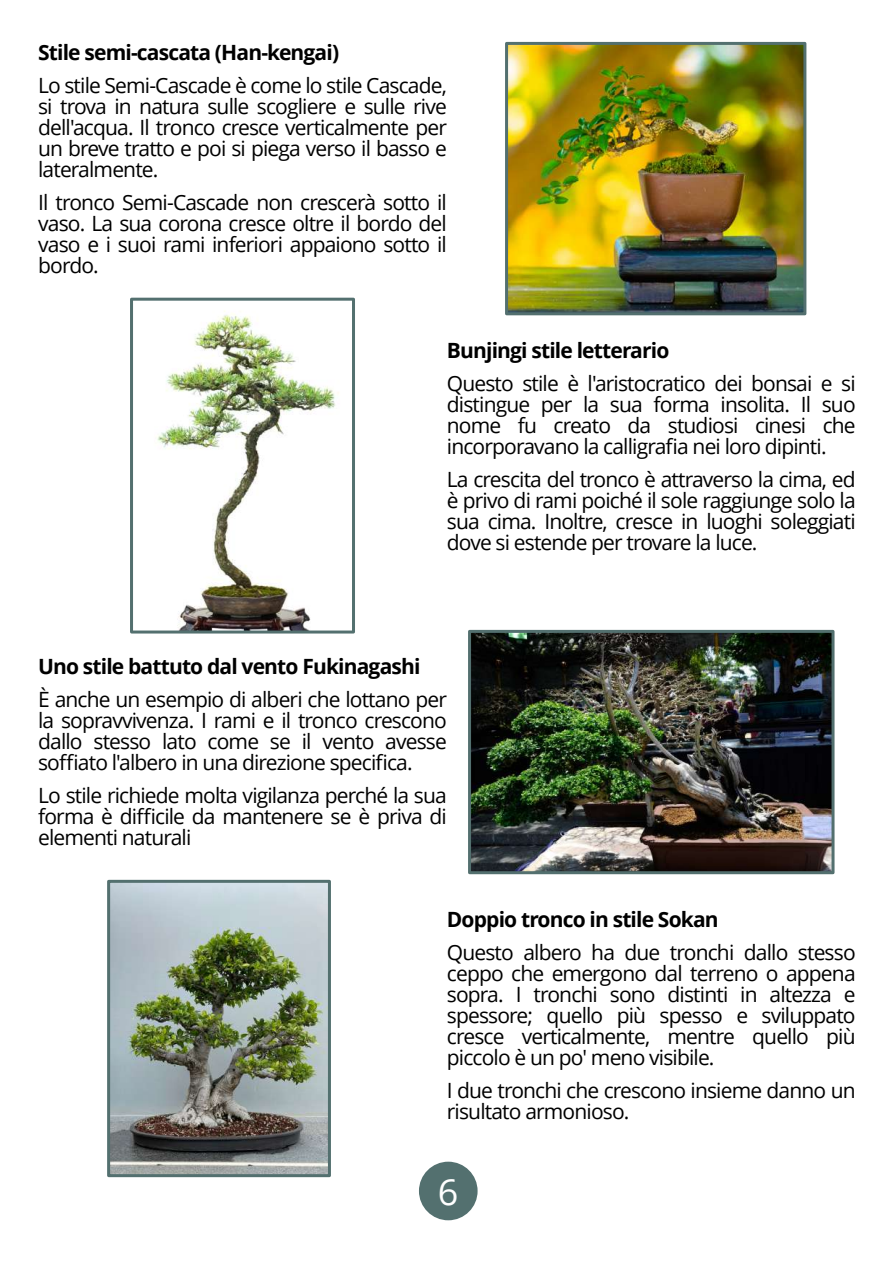
<style>
.page{position:relative;width:894px;height:1264px;background:#fff}
.page>*{position:absolute;margin:0;border:0;box-sizing:border-box;transform-origin:0 0}
.t1{font:36px "Open Sans";color:#fff}
.t2{font:21px/21px "Open Sans";letter-spacing:-.04em;color:#000;text-align:justify}
.t3{font:700 21px "Open Sans";letter-spacing:-.04em;color:#000}
</style>
<div class="page">
<img style="left:472px;top:634px;width:358px;height:236px">
<div style="left:468px;top:630px;width:366px;height:244px;border:3px solid #53706f"></div>
<img style="left:157px;top:311px;width:182px;height:318px">
<div style="left:419px;top:1161px;width:58px;height:59px;background:#53706f;border-radius:50%"></div>
<img style="left:509px;top:46px;width:293px;height:265px">
<div style="left:505px;top:42px;width:301px;height:273px;border:3px solid #53706f"></div>
<div style="left:130px;top:297px;width:225px;height:336px;border:3px solid #53706f"></div>
<img style="left:111px;top:883px;width:216px;height:289px">
<div style="left:107px;top:879px;width:224px;height:297px;border:3px solid #53706f"></div>
<p class="t3" style="left:38px;top:44px;width:302px">Stile semi-cascata (Han-kengai)</p>
<p class="t2" style="left:38px;top:77px;width:410px">Lo stile Semi-Cascade è come lo stile Cascade, si trova in natura sulle scogliere e sulle rive dell'acqua. Il tronco cresce verticalmente per un breve tratto e poi si piega verso il basso e lateralmente.</p>
<p class="t2" style="left:38px;top:194px;width:410px">Il tronco Semi-Cascade non crescerà sotto il vaso. La sua corona cresce oltre il bordo del vaso e i suoi rami inferiori appaiono sotto il bordo.</p>
<p class="t3" style="left:446px;top:342px;width:224px">Bunjingi stile letterario</p>
<p class="t2" style="left:446px;top:375px;width:410px">Questo stile è l'aristocratico dei bonsai e si distingue per la sua forma insolita. Il suo nome fu creato da studiosi cinesi che incorporavano la calligrafia nei loro dipinti.</p>
<p class="t2" style="left:446px;top:471px;width:410px">La crescita del tronco è attraverso la cima, ed è privo di rami poiché il sole raggiunge solo la sua cima. Inoltre, cresce in luoghi soleggiati dove si estende per trovare la luce.</p>
<p class="t3" style="left:38px;top:657px;width:384px">Uno stile battuto dal vento Fukinagashi</p>
<p class="t2" style="left:38px;top:690px;width:410px">È anche un esempio di alberi che lottano per la sopravvivenza. I rami e il tronco crescono dallo stesso lato come se il vento avesse soffiato l'albero in una direzione specifica.</p>
<p class="t2" style="left:38px;top:786px;width:410px">Lo stile richiede molta vigilanza perché la sua forma è difficile da mantenere se è priva di elementi naturali</p>
<p class="t3" style="left:446px;top:911px;width:273px">Doppio tronco in stile Sokan</p>
<p class="t2" style="left:446px;top:944px;width:410px">Questo albero ha due tronchi dallo stesso ceppo che emergono dal terreno o appena sopra. I tronchi sono distinti in altezza e spessore; quello più spesso e sviluppato cresce verticalmente, mentre quello più piccolo è un po' meno visibile.</p>
<p class="t2" style="left:446px;top:1082px;width:410px">I due tronchi che crescono insieme danno un risultato armonioso.</p>
<h1 class="t1" style="left:438px;top:1176px;width:22px">6</h1>
</div>
